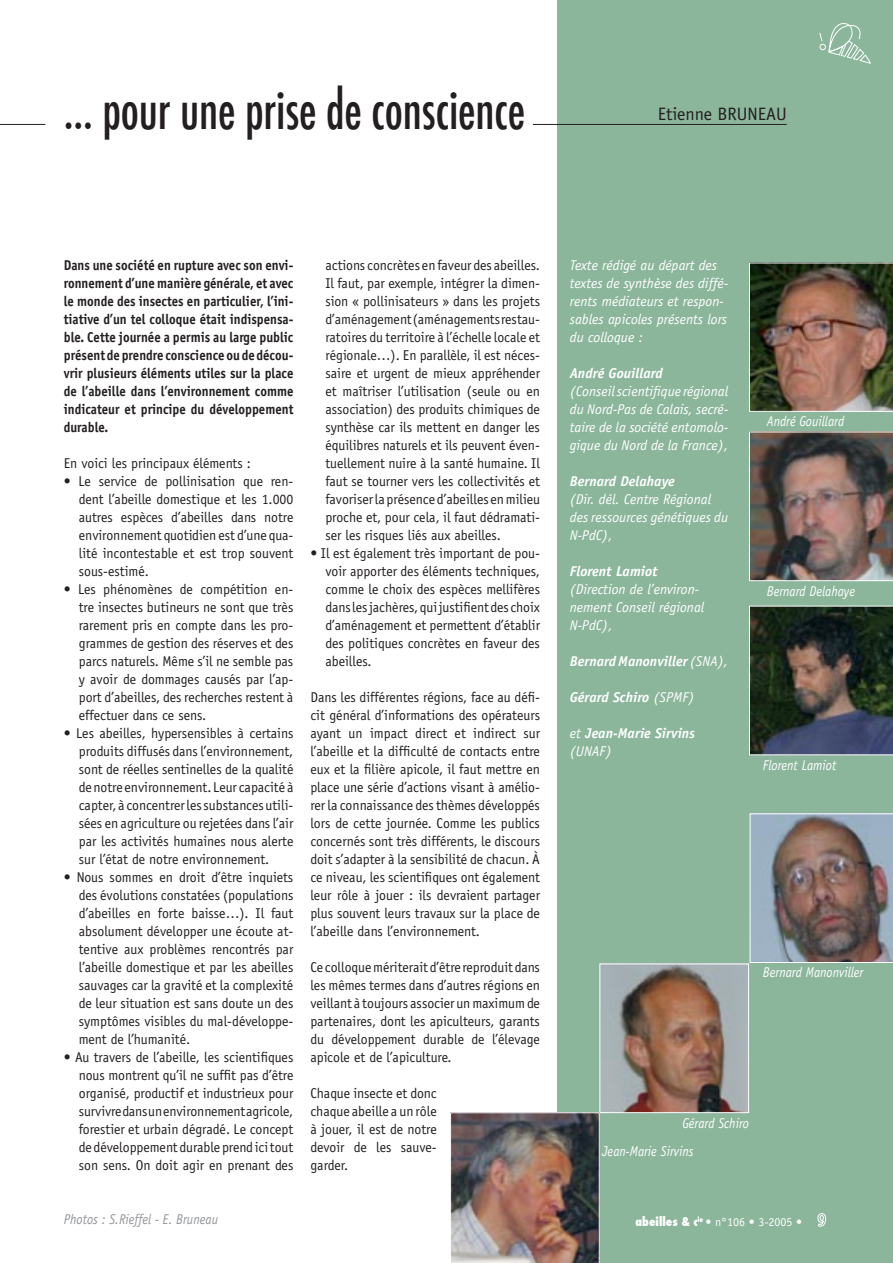
<style>
.page{position:relative;width:893px;height:1263px;background:#fff}
.page>*{position:absolute;margin:0;border:0;box-sizing:border-box;transform-origin:0 0}
.t1{font:500 condensed 52.5px "Futura";letter-spacing:-.005em;color:#231f20;scale:.9 1}
.t2{font:18px "Officina Sans";color:#231f20}
.t3{font:14.25px/18px "Officina Sans";color:#231f20;text-align:justify}
.t4{font:italic 14.25px/18px "Officina Sans";color:#fff}
.t5{font:700 14.25px/18px "Officina Sans";color:#231f20;text-align:justify;scale:.9 1}
.t6{font:italic 14.25px "Officina Sans";color:#fff;scale:.9 1}
.t7{font:italic 700 14.25px/18px "Officina Sans";color:#fff}
.t8{font:italic 14.25px "Officina Sans";color:#939598;scale:.9 1}
.t9{font:12px "Officina Sans";color:#fff}
.s1{font-weight:700}
.s2{font-weight:400}
.s3{font-family:"Futura";font-weight:800;font-stretch:condensed}
</style>
<div class="page">
<div style="left:557px;top:0;width:336px;height:1263px;background:#8bb69b"></div>
<hr style="left:533px;top:124px;width:254px;height:1px;background:#231f20">
<hr style="left:0;top:124px;width:45px;height:1px;background:#231f20">
<img style="left:749px;top:432px;width:144px;height:149px">
<img style="left:601px;top:965px;width:146px;height:146px">
<div style="left:599px;top:963px;width:150px;height:150px;border:1px solid #fff"></div>
<svg style="left:749px;top:606px;width:144px;height:149px;background:#343b38"></svg>
<img style="left:749px;top:263px;width:144px;height:149px">
<img style="left:450px;top:1112px;width:150px;height:151px">
<svg style="left:818px;top:1213px;width:8px;height:13px"></svg>
<svg style="left:750px;top:813px;width:143px;height:150px;background:#837c7e"></svg>
<svg style="left:819px;top:23px;width:52px;height:41px"></svg>
<p class="t1" style="left:64px;top:76px;width:514px">... pour une prise de conscience</p>
<p class="t2" style="left:658px;top:103px;width:130px">Etienne BRUNEAU</p>
<p class="t5" style="left:64px;top:256px;width:257px">Dans une société en rupture avec son envi&shy;ronnement d’une manière générale, et avec le monde des insectes en particulier, l’ini&shy;tiative d’un tel colloque était indispensa&shy;ble. Cette journée a permis au large public présent de prendre conscience ou de décou&shy;vrir plusieurs éléments utiles sur la place de l’abeille dans l’environnement comme indicateur et principe du développement durable.</p>
<p class="t3" style="left:64px;top:454px;width:189px">En voici les principaux éléments :</p>
<p class="t3" style="left:79px;top:472px;width:216px;text-indent:-15px">• Le service de pollinisation que ren&shy;dent l’abeille domestique et les 1.000 autres espèces d’abeilles dans notre environnement quotidien est d’une qua&shy;lité incontestable et est trop souvent sous-estimé.</p>
<p class="t3" style="left:79px;top:580px;width:216px;text-indent:-15px">• Les phénomènes de compétition en&shy;tre insectes butineurs ne sont que très rarement pris en compte dans les pro&shy;grammes de gestion des réserves et des parcs naturels. Même s’il ne semble pas y avoir de dommages causés par l’ap&shy;port d’abeilles, des recherches restent à effectuer dans ce sens.</p>
<p class="t3" style="left:79px;top:724px;width:216px;text-indent:-15px">• Les abeilles, hypersensibles à certains produits diffusés dans l’environnement, sont de réelles sentinelles de la qualité de notre environnement. Leur capacité à capter, à concentrer les substances utili&shy;sées en agriculture ou rejetées dans l’air par les activités humaines nous alerte sur l’état de notre environnement.</p>
<p class="t3" style="left:79px;top:868px;width:216px;text-indent:-15px">• Nous sommes en droit d’être inquiets des évolutions constatées (populations d’abeilles en forte baisse…). Il faut absolument développer une écoute at&shy;tentive aux problèmes rencontrés par l’abeille domestique et par les abeilles sauvages car la gravité et la complexité de leur situation est sans doute un des symptômes visibles du mal-développe&shy;ment de l’humanité.</p>
<p class="t3" style="left:79px;top:1048px;width:216px;text-indent:-15px">• Au travers de l’abeille, les scientifiques nous montrent qu’il ne suffit pas d’être organisé, productif et industrieux pour survivre dans un environnement agricole, forestier et urbain dégradé. Le concept de développement durable prend ici tout son sens. On doit agir en prenant des</p>
<p class="t8" style="left:64px;top:1211px;width:173px">Photos : S.Rieffel - E. Bruneau</p>
<p class="t3" style="left:325px;top:256px;width:216px">actions concrètes en faveur des abeilles.<br>Il faut, par exemple, intégrer la dimen&shy;sion « pollinisateurs » dans les projets d’aménagement (aménagements restau&shy;ratoires du territoire à l’échelle locale et régionale…). En parallèle, il est néces&shy;saire et urgent de mieux appréhender et maîtriser l’utilisation (seule ou en association) des produits chimiques de synthèse car ils mettent en danger les équilibres naturels et ils peuvent éven&shy;tuellement nuire à la santé humaine. Il faut se tourner vers les collectivités et favoriser la présence d’abeilles en milieu proche et, pour cela, il faut dédramati&shy;ser les risques liés aux abeilles.</p>
<p class="t3" style="left:325px;top:544px;width:216px;text-indent:-15px">• Il est également très important de pou&shy;voir apporter des éléments techniques, comme le choix des espèces mellifères dans les jachères, qui justifient des choix d’aménagement et permettent d’établir des politiques concrètes en faveur des abeilles.</p>
<p class="t3" style="left:310px;top:688px;width:231px">Dans les différentes régions, face au défi&shy;cit général d’informations des opérateurs ayant un impact direct et indirect sur l’abeille et la difficulté de contacts entre eux et la filière apicole, il faut mettre en place une série d’actions visant à amélio&shy;rer la connaissance des thèmes développés lors de cette journée. Comme les publics concernés sont très différents, le discours doit s’adapter à la sensibilité de chacun. À ce niveau, les scientifiques ont également leur rôle à jouer : ils devraient partager plus souvent leurs travaux sur la place de l’abeille dans l’environnement.</p>
<p class="t3" style="left:310px;top:958px;width:231px">Ce colloque mériterait d’être reproduit dans les mêmes termes dans d’autres régions en veillant à toujours associer un maximum de partenaires, dont les apiculteurs, garants du développement durable de l’élevage apicole et de l’apiculture.</p>
<p class="t3" style="left:310px;top:1084px;width:128px">Chaque insecte et donc chaque abeille a un rôle à jouer, il est de notre devoir de les sauve&shy;garder.</p>
<p class="t4" style="left:570px;top:256px;width:160px">Texte rédigé au départ des textes de synthèse des diffé&shy;rents médiateurs et respon&shy;sables apicoles présents lors du colloque :</p>
<p class="t4" style="left:570px;top:364px;width:160px"><span class="s1">André Gouillard<br></span>(Conseil scientifique régional du Nord-Pas de Calais, secré&shy;taire de la société entomolo&shy;gique du Nord de la France),</p>
<p class="t4" style="left:570px;top:472px;width:160px"><span class="s1">Bernard Delahaye<br></span>(Dir. dél. Centre Régional des ressources génétiques du<br>N-PdC),</p>
<p class="t4" style="left:570px;top:562px;width:136px"><span class="s1">Florent Lamiot </span>(Direction de l’environ&shy;nement Conseil régional<br>N-PdC),</p>
<p class="t7" style="left:570px;top:652px;width:160px">Bernard Manonviller <span class="s2">(SNA),</span></p>
<p class="t7" style="left:570px;top:688px;width:126px">Gérard Schiro <span class="s2">(SPMF)</span></p>
<p class="t7" style="left:570px;top:724px;width:127px"><span class="s2">et</span> Jean-Marie Sirvins <span class="s2">(UNAF)</span></p>
<p class="t6" style="left:767px;top:413px;width:87px">André Gouillard</p>
<p class="t6" style="left:767px;top:582px;width:100px">Bernard Delahaye</p>
<p class="t6" style="left:763px;top:757px;width:83px">Florent Lamiot</p>
<p class="t6" style="left:763px;top:964px;width:113px">Bernard Manonviller</p>
<p class="t6" style="left:682px;top:1115px;width:75px">Gérard Schiro</p>
<p class="t6" style="left:602px;top:1143px;width:103px">Jean-Marie Sirvins</p>
<p class="t9" style="left:635px;top:1215px;width:168px"><span class="s3">abeilles &amp; c</span><sup>ie</sup> • n°106 • 3-2005 •</p>
</div>
